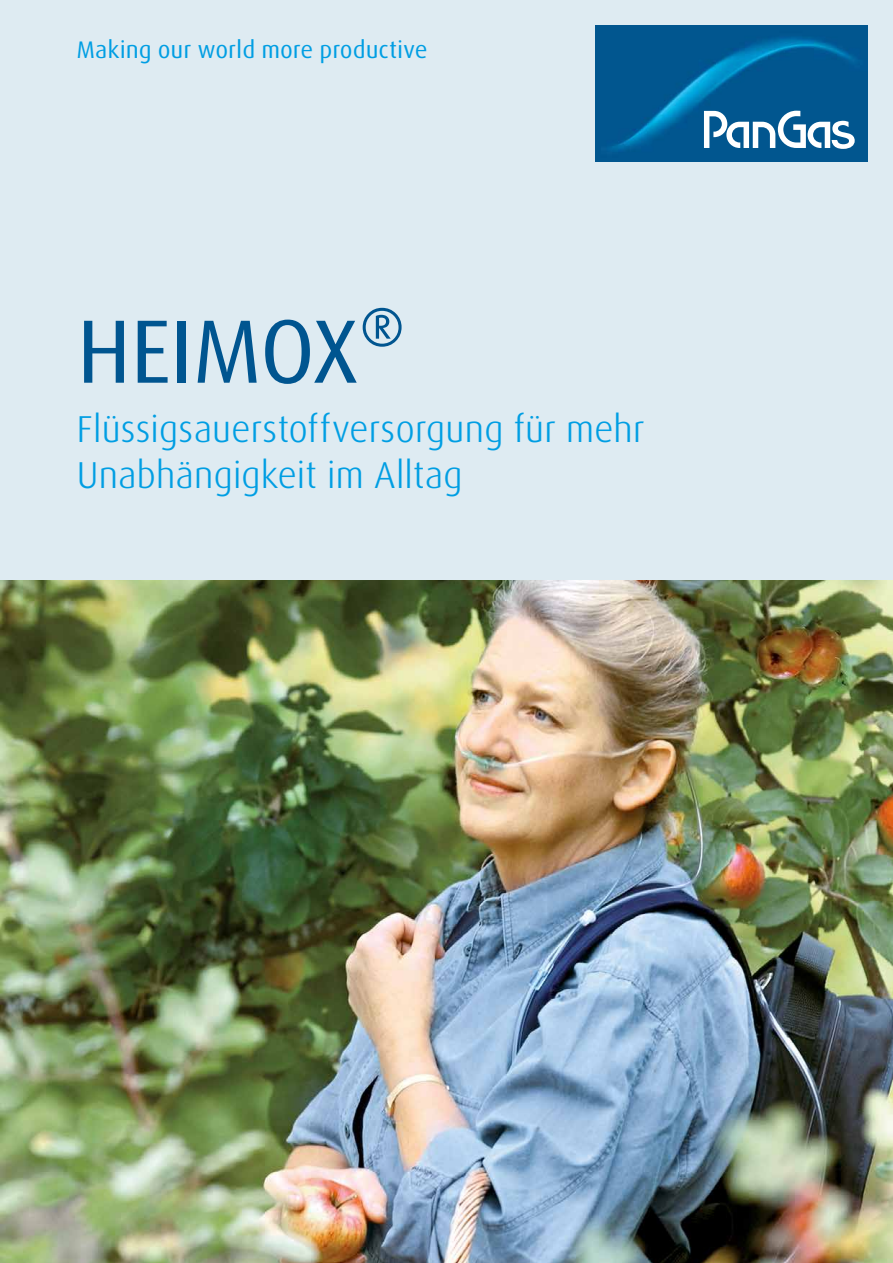
<style>
.page{position:relative;width:893px;height:1263px;background:#fff}
.page>*{position:absolute;margin:0;border:0;box-sizing:border-box;transform-origin:0 0}
.t1{font:90px "Linde Dax Global";letter-spacing:-.025em;color:#005590}
.t2{font:300 37.5px/46.5px "Linde Dax Global";letter-spacing:-.01em;color:#009ee3}
.t3{font:24px "Linde Dax Global";letter-spacing:-.005em;color:#009ee3}
</style>
<div class="page">
<div style="left:0;top:0;width:893px;height:580px;background:#deebf2"></div>
<img style="left:0;top:580px;width:893px;height:683px">
<img style="left:595px;top:25px;width:272px;height:137px">
<svg style="left:704px;top:111px;width:151px;height:38px;background:#6497ba"></svg>
<p class="t3" style="left:77px;top:36px;width:353px">Making our world more productive</p>
<h1 class="t1" style="left:77px;top:299px;width:330px">HEIMOX®</h1>
<p class="t2" style="left:77px;top:406px;width:570px">Flüssigsauerstoffversorgung für mehr<br>Unabhängigkeit im Alltag</p>
</div>
